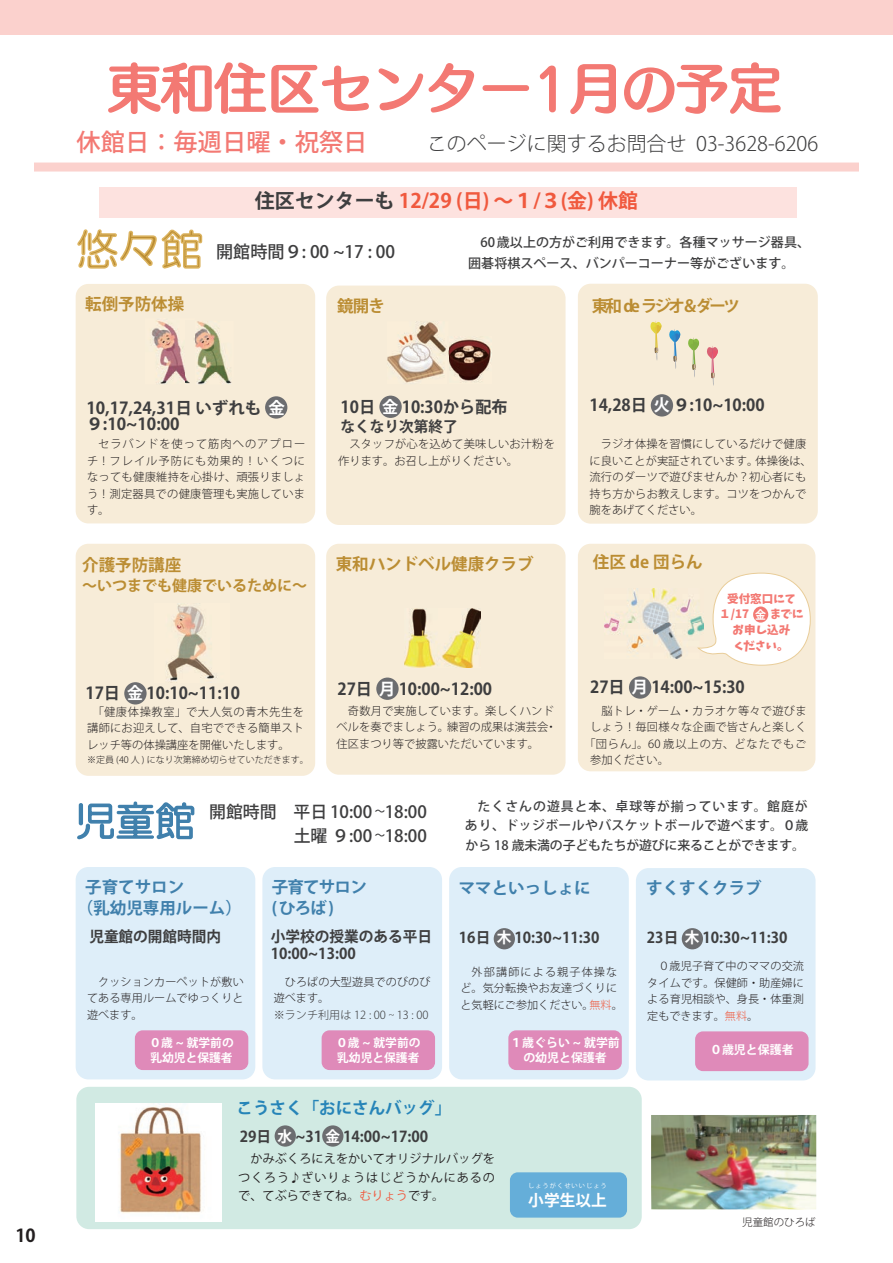
<style>
.page{position:relative;width:893px;height:1263px;background:#fff}
.page>*{position:absolute;margin:0;border:0;box-sizing:border-box;transform-origin:0 0}
.t1{font:53.1px "TT Humming D";color:#f37973}
.t2{font:500 24.3px "Koz Go Pr 6 N";color:#f37973}
.t3{font:300 19.95px "Koz Go Pr 6 N";color:#3e3e3f}
.t4{font:700 19.95px "Koz Go Pr 6 N";color:#f0593e}
.t5{font:700 17.7px "Koz Go Pr 6 N";color:#231f20}
.t6{font:500 17.1px "Koz Go Pr 6 N";color:#3e3e3f}
.t7{font:500 16.95px/24px "Koz Go Pr 6 N";color:#3e3e3f;text-align:right}
.t8{font:700 16.5px/16.5px "Koz Go Pr 6 N";color:#3e3e3f}
.t9{font:700 16.5px "Koz Go Pr 6 N";color:#bb8d33}
.t10{font:700 16.5px/21px "Koz Go Pr 6 N";color:#4080ac}
.t11{font:700 16.5px "Koz Go Pr 6 N";color:#2684b8}
.t12{font:700 16.5px "Koz Go Pr 6 N";letter-spacing:-.17em;color:#bb8d33}
.t13{font:700 16.5px/21px "Koz Go Pr 6 N";letter-spacing:-.05em;color:#4080ac}
.t14{font:700 15.75px "Koz Go Pr 6 N";color:#fff}
.t15{font:700 15px/16.5px "Koz Go Pr 6 N";color:#3e3e3f}
.t16{font:700 15px "Koz Go Pr 6 N";color:#bb8d33}
.t17{font:500 13.05px/21px "Koz Go Pr 6 N";color:#3e3e3f}
.t18{font:500 12.9px/19.2px "Koz Go Pr 6 N";letter-spacing:-.01em;color:#3e3e3f;text-align:justify}
.t19{font:12.15px/18.6px "Koz Go Pr 6 N";letter-spacing:.01em;color:#231f20;text-align:justify}
.t20{font:700 12px/15.5px "Koz Go Pr 6 N";color:#fff;text-align:center}
.t21{font:700 11.7px/15.1px "Koz Go Pr 6 N";color:#fff}
.t22{font:11.55px/15.8px "Keifont";color:#f37973}
.t23{font:300 11.25px/16.5px "Koz Go Pr 6 N";letter-spacing:.015em;color:#231f20}
.t24{font:300 11.25px "Koz Go Pr 6 N";letter-spacing:.08em;color:#231f20}
.t25{font:300 11.1px/16.5px "Koz Go Pr 6 N";letter-spacing:.01em;color:#231f20}
.t26{font:300 11.1px "Koz Go Pr 6 N";color:#3e3e3f}
.t27{font:300 10.5px "Koz Go Pr 6 N";color:#231f20}
.t28{font:300 9px "Koz Go Pr 6 N";color:#231f20}
.t29{font:6.3px "Koz Go Pr 6 N";letter-spacing:.15em;color:#fff}
.s1{color:#3e3e3f}
.s2{color:#fff}
.s3{font-family:"Koz Go Pr 6 N";font-weight:700;color:#fff}
.s4{font-size:10.35px}
.s5{color:#f0593e}
</style>
<div class="page">
<div style="left:0;top:0;width:893px;height:34px;background:#fbd1cd"></div>
<svg style="left:77px;top:229px;width:126px;height:40px"></svg>
<svg style="left:77px;top:801px;width:118px;height:39px"></svg>
<svg style="left:108px;top:62px;width:261px;height:52px"></svg>
<svg style="left:378px;top:63px;width:97px;height:50px"></svg>
<svg style="left:482px;top:85px;width:47px;height:6px"></svg>
<svg style="left:539px;top:65px;width:17px;height:48px"></svg>
<svg style="left:570px;top:64px;width:46px;height:50px"></svg>
<svg style="left:623px;top:34px;width:159px;height:80px"></svg>
<div style="left:34px;top:163px;width:825px;height:9px;background:#fbd1cd"></div>
<div style="left:99px;top:187px;width:698px;height:30px;background:#fde2df"></div>
<div style="left:76px;top:284px;width:239px;height:239px;background:#f7ecd8;border-radius:13px"></div>
<div style="left:449px;top:867px;width:180px;height:212px;background:#deeef9;border-radius:13px"></div>
<div style="left:508px;top:1030px;width:114px;height:40px;background:#df8ab9;border-radius:8px"></div>
<div style="left:76px;top:1087px;width:566px;height:142px;background:#d1eae3;border-radius:13px"></div>
<img style="left:95px;top:1103px;width:127px;height:118px">
<div style="left:510px;top:1172px;width:117px;height:45px;background:#65aed9;border-radius:8px"></div>
<img style="left:651px;top:1115px;width:165px;height:94px">
<div style="left:265px;top:396px;width:22px;height:23px;background:#6c6d70;border-radius:50%"></div>
<div style="left:76px;top:544px;width:239px;height:232px;background:#f7ecd8;border-radius:13px"></div>
<div style="left:124px;top:682px;width:23px;height:22px;background:#6c6d70;border-radius:50%"></div>
<img style="left:167px;top:605px;width:50px;height:76px">
<div style="left:578px;top:544px;width:237px;height:227px;background:#f7ecd8;border-radius:13px"></div>
<div style="left:629px;top:676px;width:22px;height:23px;background:#6c6d70;border-radius:50%"></div>
<img style="left:604px;top:589px;width:92px;height:70px">
<svg style="left:696px;top:572px;width:115px;height:94px"></svg>
<div style="left:753px;top:606px;width:15px;height:17px;background:#f37973;border-radius:50%"></div>
<div style="left:326px;top:286px;width:240px;height:239px;background:#f7ecd8;border-radius:13px"></div>
<div style="left:379px;top:396px;width:23px;height:22px;background:#6c6d70;border-radius:50%"></div>
<img style="left:449px;top:339px;width:42px;height:43px">
<img style="left:387px;top:322px;width:62px;height:61px">
<div style="left:326px;top:544px;width:240px;height:231px;background:#f7ecd8;border-radius:13px"></div>
<div style="left:376px;top:677px;width:23px;height:23px;background:#6c6d70;border-radius:50%"></div>
<img style="left:404px;top:609px;width:77px;height:58px">
<div style="left:578px;top:284px;width:240px;height:240px;background:#f7ecd8;border-radius:13px"></div>
<div style="left:651px;top:394px;width:22px;height:22px;background:#6c6d70;border-radius:50%"></div>
<svg style="left:650px;top:321px;width:49px;height:56px"></svg>
<svg style="left:707px;top:346px;width:11px;height:40px"></svg>
<img style="left:195px;top:321px;width:37px;height:64px">
<img style="left:152px;top:321px;width:34px;height:63px">
<img style="left:186px;top:338px;width:9px;height:46px">
<div style="left:636px;top:868px;width:179px;height:212px;background:#deeef9;border-radius:13px"></div>
<div style="left:695px;top:1031px;width:113px;height:40px;background:#df8ab9;border-radius:8px"></div>
<div style="left:494px;top:928px;width:21px;height:21px;background:#6c6d70;border-radius:50%"></div>
<div style="left:682px;top:928px;width:21px;height:21px;background:#6c6d70;border-radius:50%"></div>
<div style="left:322px;top:1125px;width:21px;height:22px;background:#6c6d70;border-radius:50%"></div>
<div style="left:275px;top:1125px;width:21px;height:22px;background:#6c6d70;border-radius:50%"></div>
<div style="left:76px;top:867px;width:179px;height:212px;background:#deeef9;border-radius:13px"></div>
<div style="left:135px;top:1030px;width:113px;height:40px;background:#df8ab9;border-radius:8px"></div>
<div style="left:262px;top:867px;width:180px;height:212px;background:#deeef9;border-radius:13px"></div>
<div style="left:322px;top:1030px;width:113px;height:40px;background:#df8ab9;border-radius:8px"></div>
<h3 class="t5" style="left:15px;top:1225px;width:22px">10</h3>
<h1 class="t1" style="left:108px;top:61px;width:675px">東和住区センター1月の予定</h1>
<h2 class="t2" style="left:77px;top:128px;width:292px">休館日：毎週日曜・祝祭日</h2>
<h3 class="t3" style="left:427px;top:132px;width:393px">このページに関するお問合せ 03-3628-6206</h3>
<h3 class="t4" style="left:255px;top:190px;width:385px"><span class="s1">住区センターも</span> 12/29 (日) ～１/３(金) 休館</h3>
<h3 class="t9" style="left:85px;top:294px;width:100px">転倒予防体操</h3>
<h3 class="t6" style="left:216px;top:242px;width:180px">開館時間９: 00 ~17 : 00</h3>
<p class="t17" style="left:467px;top:232px;width:344px">　60 歳以上の方がご利用できます。各種マッサージ器具、囲碁将棋スペース、バンパーコーナー等がございます。</p>
<h3 class="t9" style="left:337px;top:297px;width:49px">鏡開き</h3>
<h3 class="t12" style="left:592px;top:297px;width:149px">東和 de ラジオ＆ダーツ</h3>
<h3 class="t8" style="left:86px;top:400px;width:200px">10,17,24,31日 いずれも <span class="s2">金<br></span>９:10~10:00</h3>
<h3 class="t8" style="left:341px;top:399px;width:168px">10日 <span class="s2">金</span> 10:30から配布</h3>
<h3 class="t15" style="left:341px;top:419px;width:119px">なくなり次第終了</h3>
<h3 class="t8" style="left:589px;top:397px;width:177px">14,28日 <span class="s2">火</span> ９:10~10:00</h3>
<p class="t23" style="left:87px;top:436px;width:220px;text-align:justify;text-indent:11px">セラバンドを使って筋肉へのアプローチ！フレイル予防にも効果的 ! いくつになっても健康維持を心掛け、頑張りましょう！測定器具での健康管理も実施しています。</p>
<p class="t23" style="left:338px;top:436px;width:218px">　スタッフが心を込めて美味しいお汁粉を作ります。お召し上がりください。</p>
<p class="t23" style="left:589px;top:436px;width:224px">　ラジオ体操を習慣にしているだけで健康に良いことが実証されています。体操後は、流行のダーツで遊びませんか？初心者にも持ち方からお教えします。コツをつかんで腕をあげてください。</p>
<h3 class="t9" style="left:82px;top:556px;width:101px">介護予防講座</h3>
<h3 class="t16" style="left:82px;top:577px;width:226px">～いつまでも健康でいるために～</h3>
<h3 class="t9" style="left:336px;top:554px;width:199px">東和ハンドベル健康クラブ</h3>
<h3 class="t9" style="left:593px;top:552px;width:111px">住区 de 団らん</h3>
<p class="t22" style="left:719px;top:590px;width:78px;text-indent:8px">受付窓口にて<br>１/17</p>
<p class="t22" style="left:733px;top:606px;width:73px;text-indent:23px"><span class="s3">金</span>までにお申し込み<br>ください。</p>
<h3 class="t8" style="left:85px;top:685px;width:156px">17日 <span class="s2">金</span> 10:10~11:10</h3>
<h3 class="t8" style="left:337px;top:680px;width:156px">27日 <span class="s2">月</span> 10:00~12:00</h3>
<h3 class="t8" style="left:590px;top:679px;width:156px">27日 <span class="s2">月</span> 14:00~15:30</h3>
<p class="t23" style="left:87px;top:704px;width:218px;text-align:justify">　「健康体操教室」で大人気の青木先生を講師にお迎えして、自宅でできる簡単ストレッチ等の体操講座を開催いたします。</p>
<p class="t28" style="left:87px;top:755px;width:223px">※定員 (40 人 ) になり次第締め切らせていただきます。</p>
<p class="t23" style="left:337px;top:703px;width:222px">　奇数月で実施しています。楽しくハンドベルを奏でましょう。練習の成果は演芸会・住区まつり等で披露いただいています。</p>
<p class="t23" style="left:590px;top:702px;width:218px">　脳トレ・ゲーム・カラオケ等々で遊びま</p>
<p class="t23" style="left:590px;top:719px;width:218px">しょう！毎回様々な企画で皆さんと楽しく</p>
<p class="t24" style="left:585px;top:737px;width:223px">「団らん」。60 歳以上の方、どなたでもご</p>
<p class="t23" style="left:590px;top:752px;width:80px">参加ください。</p>
<h3 class="t7" style="left:209px;top:800px;width:219px">開館時間　平日 10:00 <span class="s4">～</span>18:00土曜９:00 <span class="s4">～</span>18:00</h3>
<p class="t18" style="left:464px;top:797px;width:346px">　たくさんの遊具と本、卓球等が揃っています。館庭があり、ドッジボールやバスケットボールで遊べます。０歳から 18 歳未満の子どもたちが遊びに来ることができます。</p>
<h3 class="t10" style="left:77px;top:876px;width:166px;text-indent:8px">子育てサロン<br>（乳幼児専用ルーム）</h3>
<h3 class="t13" style="left:272px;top:877px;width:96px">子育てサロン(ひろば)</h3>
<h3 class="t10" style="left:459px;top:878px;width:133px">ママといっしょに</h3>
<h3 class="t10" style="left:646px;top:878px;width:117px">すくすくクラブ</h3>
<h3 class="t15" style="left:89px;top:929px;width:133px">児童館の開館時間内</h3>
<h3 class="t15" style="left:271px;top:929px;width:163px">小学校の授業のある平日<br>10:00~13:00</h3>
<h3 class="t15" style="left:459px;top:929px;width:142px">16日 <span class="s2">木</span> 10:30~11:30</h3>
<h3 class="t15" style="left:647px;top:929px;width:142px">23日 <span class="s2">木</span> 10:30~11:30</h3>
<p class="t25" style="left:87px;top:973px;width:158px;text-align:justify">　クッションカーペットが敷いてある専用ルームでゆっくりと遊べます。</p>
<p class="t21" style="left:149px;top:1035px;width:86px">０歳 ~ 就学前の乳幼児と保護者</p>
<p class="t25" style="left:274px;top:973px;width:158px">　ひろばの大型遊具でのびのび遊べます。</p>
<p class="t26" style="left:274px;top:1008px;width:156px">※ランチ利用は 12 : 00 ~ 13 : 00</p>
<p class="t21" style="left:336px;top:1035px;width:86px">０歳 ~ 就学前の乳幼児と保護者</p>
<p class="t25" style="left:460px;top:964px;width:164px">　外部講師による親子体操など。気分転換やお友達づくりにと気軽にご参加ください。<span class="s5">無料</span>。</p>
<p class="t20" style="left:510px;top:1035px;width:111px">１歳ぐらい ~ 就学前の幼児と保護者</p>
<p class="t25" style="left:647px;top:958px;width:158px;text-align:justify">　０歳児子育て中のママの交流タイムです。保健師・助産婦による育児相談や、身長・体重測定もできます。<span class="s5">無料</span>。</p>
<p class="t20" style="left:710px;top:1042px;width:85px">０歳児と保護者</p>
<h3 class="t11" style="left:237px;top:1098px;width:216px">こうさく「おにさんバッグ」</h3>
<p class="t19" style="left:238px;top:1150px;width:258px">　かみぶくろにえをかいてオリジナルバッグをつくろう♪ざいりょうはじどうかんにあるので、てぶらできてね。<span class="s5">むりょう</span>です。</p>
<h3 class="t15" style="left:240px;top:1128px;width:190px">29日 <span class="s2">水</span> ~31 <span class="s2">金</span> 14:00~17:00</h3>
<p class="t29" style="left:528px;top:1182px;width:80px">しょうがくせいいじょう</p>
<h3 class="t14" style="left:528px;top:1191px;width:80px">小学生以上</h3>
<p class="t27" style="left:742px;top:1216px;width:75px">児童館のひろば</p>
</div>
